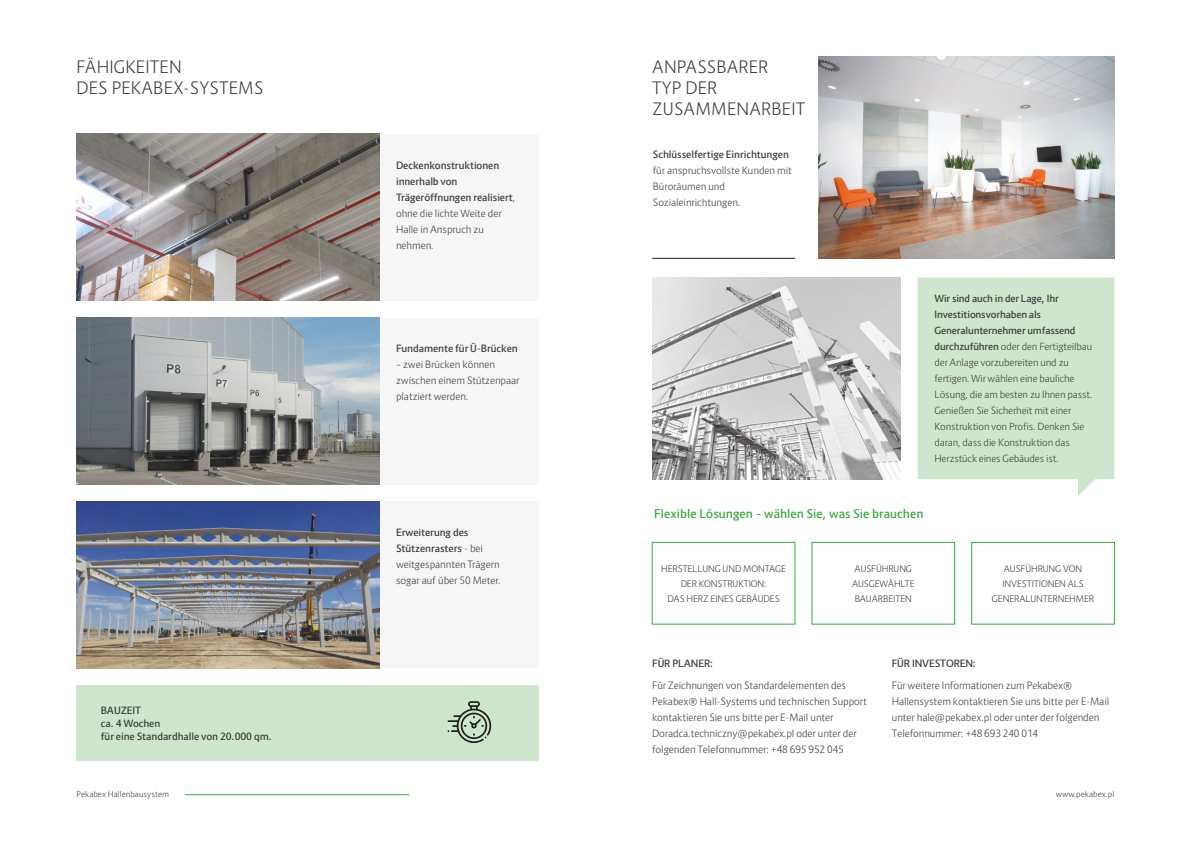
<style>
.page{position:relative;width:1191px;height:842px;background:#fff}
.page>*{position:absolute;margin:0;border:0;box-sizing:border-box;transform-origin:0 0}
.t1{font:300 17px/21px "Route 159";letter-spacing:.01em;color:#3c3c3b}
.t2{font:600 12px "Route 159";color:#39aa3f}
.t3{font:300 10px/16px "Route 159";letter-spacing:-.01em;color:#3c3c3b}
.t4{font:600 10px/16px "Route 159";letter-spacing:-.01em;color:#3c3c3b}
.t5{font:300 9.8px/16px "Route 159";letter-spacing:-.015em;color:#3c3c3b}
.t6{font:300 9px/15px "Route 159";letter-spacing:-.01em;color:#3c3c3b;text-align:center}
.t7{font:300 8px "Route 159";color:#3c3c3b}
.s1{font-weight:300}
.s2{font-weight:600}
</style>
<div class="page">
<svg style="left:917px;top:277px;width:197px;height:219px;background:#d2e7d1"></svg>
<div style="left:379px;top:134px;width:160px;height:167px;background:#f6f6f6"></div>
<div style="left:379px;top:318px;width:160px;height:166px;background:#f6f6f6"></div>
<div style="left:379px;top:501px;width:160px;height:167px;background:#f6f6f6"></div>
<div style="left:77px;top:685px;width:462px;height:75px;background:#cfe6ce"></div>
<img style="left:652px;top:277px;width:248px;height:202px">
<img style="left:77px;top:501px;width:302px;height:167px">
<img style="left:77px;top:318px;width:302px;height:166px">
<img style="left:77px;top:134px;width:302px;height:167px">
<img style="left:818px;top:57px;width:296px;height:201px">
<div style="left:971px;top:542px;width:143px;height:82px;border:1px solid #39aa3f"></div>
<div style="left:811px;top:542px;width:144px;height:82px;border:1px solid #39aa3f"></div>
<div style="left:652px;top:542px;width:143px;height:82px;border:1px solid #39aa3f"></div>
<hr style="left:652px;top:258px;width:143px;height:1px;background:#1d1d1b">
<svg style="left:447px;top:701px;width:44px;height:42px"></svg>
<hr style="left:185px;top:794px;width:224px;height:1px;background:#39aa3f">
<h1 class="t1" style="left:77px;top:56px;width:188px">FÄHIGKEITEN<br>DES PEKABEX-SYSTEMS</h1>
<h1 class="t1" style="left:652px;top:56px;width:155px">ANPASSBARER<br>TYP DER<br>ZUSAMMENARBEIT</h1>
<p class="t4" style="left:101px;top:704px;width:172px;line-height:13px">BAUZEIT<br>ca. 4 Wochen<br>für eine Standardhalle von 20.000 qm.</p>
<p class="t4" style="left:396px;top:157px;width:121px">Deckenkonstruktionen innerhalb von<br>Trägeröffnungen realisiert<span class="s1">, ohne die lichte Weite der<br>Halle in Anspruch zu nehmen.</span></p>
<p class="t4" style="left:396px;top:341px;width:123px">Fundamente für Ü-Brücken</p>
<p class="t3" style="left:396px;top:357px;width:125px">– zwei Brücken können zwischen einem Stützenpaar platziert werden.</p>
<p class="t3" style="left:396px;top:524px;width:106px"><span class="s2">Erweiterung des<br>Stützenrasters</span> - bei weitgespannten Trägern sogar auf über 50 Meter.</p>
<p class="t4" style="left:653px;top:146px;width:137px">Schlüsselfertige Einrichtungen</p>
<p class="t3" style="left:653px;top:162px;width:140px">für anspruchsvollste Kunden mit<br>Büroräumen und<br>Sozialeinrichtungen.</p>
<p class="t5" style="left:934px;top:291px;width:159px"><span class="s2">Wir sind auch in der Lage, Ihr Investitionsvorhaben als Generalunternehmer umfassend durchzuführen</span> oder den Fertigteilbau der Anlage vorzubereiten und zu fertigen. Wir wählen eine bauliche Lösung, die am besten zu Ihnen passt.<br>Genießen Sie Sicherheit mit einer Konstruktion von Profis. Denken Sie daran, dass die Konstruktion das Herzstück eines Gebäudes ist.</p>
<p class="t2" style="left:654px;top:507px;width:271px">Flexible Lösungen – wählen Sie, was Sie brauchen</p>
<p class="t6" style="left:661px;top:561px;width:126px">HERSTELLUNG UND MONTAGE<br>DER KONSTRUKTION:<br>DAS HERZ EINES GEBÄUDES</p>
<p class="t6" style="left:852px;top:561px;width:64px;text-align:left">AUSFÜHRUNG<br>AUSGEWÄHLTE<br>BAUARBEITEN</p>
<p class="t6" style="left:992px;top:561px;width:104px">AUSFÜHRUNG VON<br>INVESTITIONEN ALS<br>GENERALUNTERNEHMER</p>
<p class="t4" style="left:652px;top:655px;width:63px">FÜR PLANER:</p>
<p class="t3" style="left:652px;top:677px;width:216px">Für Zeichnungen von Standardelementen des Pekabex® Hall-Systems und technischen Support kontaktieren Sie uns bitte per E-Mail unter Doradca.techniczny@pekabex.pl oder unter der folgenden Telefonnummer: +48 695 952 045</p>
<p class="t4" style="left:891px;top:655px;width:86px">FÜR INVESTOREN:</p>
<p class="t3" style="left:891px;top:677px;width:219px">Für weitere Informationen zum Pekabex® Hallensystem kontaktieren Sie uns bitte per E-Mail unter hale@pekabex.pl oder unter der folgenden Telefonnummer: +48 693 240 014</p>
<p class="t7" style="left:77px;top:789px;width:94px">Pekabex Hallenbausystem</p>
<p class="t7" style="left:1056px;top:789px;width:60px">www.pekabex.pl</p>
</div>
